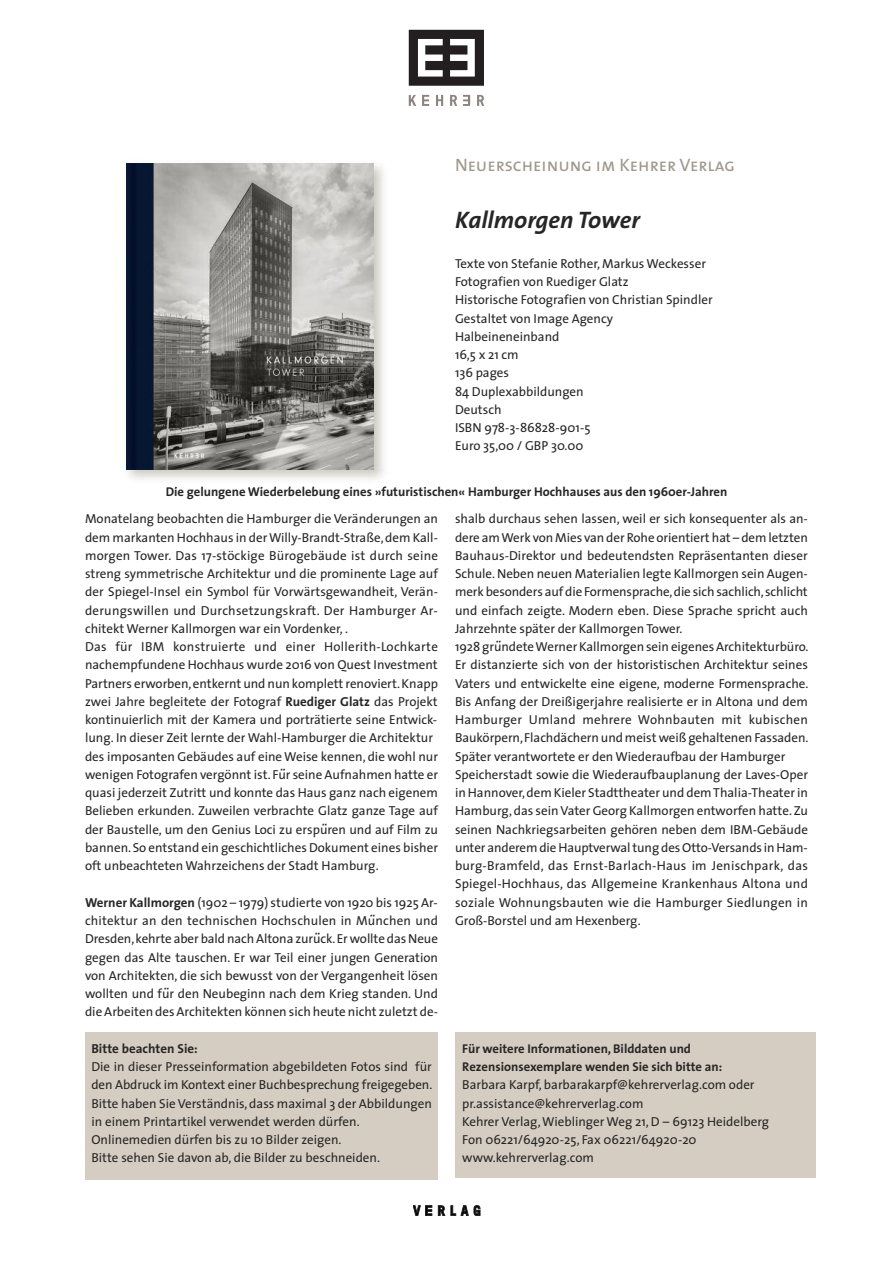
<style>
.page{position:relative;width:893px;height:1263px;background:#fff}
.page>*{position:absolute;margin:0;border:0;box-sizing:border-box;transform-origin:0 0}
.t1{font:italic 700 24px "The Sans";color:#272627}
.t2{font:18px "The Sans Caps";color:#a0988c}
.t3{font:13.05px/18.3px "The Sans";color:#272627}
.t4{font:700 13.05px "The Sans";color:#272627}
.t5{font:700 12.75px/18.3px "The Sans";color:#272627}
.s1{font-weight:700}
.s2{font-family:"Menlo";font-weight:700;font-style:italic}
</style>
<div class="page">
<svg style="left:450px;top:95px;width:7px;height:11px"></svg>
<svg style="left:477px;top:95px;width:7px;height:11px"></svg>
<svg style="left:409px;top:95px;width:7px;height:11px"></svg>
<svg style="left:422px;top:95px;width:7px;height:11px"></svg>
<svg style="left:436px;top:95px;width:7px;height:11px"></svg>
<svg style="left:463px;top:95px;width:7px;height:11px"></svg>
<svg style="left:409px;top:30px;width:75px;height:56px"></svg>
<svg style="left:438px;top:1205px;width:7px;height:11px"></svg>
<svg style="left:451px;top:1205px;width:29px;height:11px"></svg>
<svg style="left:413px;top:1205px;width:19px;height:11px"></svg>
<div style="left:85px;top:1032px;width:353px;height:147px;background:#d5cdc1"></div>
<img style="left:126px;top:163px;width:258px;height:325px">
<img style="left:167px;top:487px;width:78px;height:1px">
<img style="left:127px;top:164px;width:246px;height:305px">
<div style="left:455px;top:1032px;width:360px;height:145px;background:#d5cdc1"></div>
<div style="left:462px;top:1038px;width:353px;height:140px;background:#d5cdc1"></div>
<h2 class="t2" style="left:455px;top:159px;width:281px">Neuerscheinung im Kehrer Verlag</h2>
<h1 class="t1" style="left:455px;top:210px;width:186px">Kallmorgen Tower</h1>
<p class="t3" style="left:455px;top:255px;width:259px">Texte von Stefanie Rother, Markus Weckesser<br>Fotografien von Ruediger Glatz<br>Historische Fotografien von Christian Spindler<br>Gestaltet von Image Agency<br>Halbeineneinband<br>16,5 x 21 cm<br>136 pages<br>84 Duplexabbildungen<br>Deutsch<br>ISBN 978-3-86828-901-5<br>Euro 35,00 / GBP 30.00</p>
<p class="t5" style="left:166px;top:484px;width:563px">Die gelungene Wiederbelebung eines »futuristischen« Hamburger Hochhauses aus den 1960er-Jahren</p>
<p class="t3" style="left:85px;top:511px;width:354px">Monatelang beobachten die Hamburger die Veränderungen an dem markanten Hochhaus in derWilly-Brandt-Straße,dem Kall&shy;morgen Tower. Das 17-stöckige Bürogebäude ist durch seine streng symmetrische Architektur und die prominente Lage auf der Spiegel-Insel ein Symbol für Vorwärtsgewandheit, Verän&shy;derungswillen und Durchsetzungskraft. Der Hamburger Ar&shy;chitekt Werner Kallmorgen war ein Vordenker, .<br>Das für IBM konstruierte und einer Hollerith-Lochkarte nachempfundene Hochhaus wurde 2016 von Quest Investment Partners erworben,entkernt und nun komplett renoviert.Knapp zwei Jahre begleitete der Fotograf <span class="s1">Ruediger Glatz</span> das Projekt kontinuierlich mit der Kamera und porträtierte seine Entwick&shy;lung. In dieser Zeit lernte der Wahl-Hamburger die Architektur des imposanten Gebäudes auf eine Weise kennen, die wohl nur wenigen Fotografen vergönnt ist. F<span class="s2">̈</span>ur seine Aufnahmen hatte er quasi jederzeit Zutritt und konnte das Haus ganz nach eigenem Belieben erkunden. Zuweilen verbrachte Glatz ganze Tage auf der Baustelle, um den Genius Loci zu ersp<span class="s2">̈</span>uren und auf Film zu bannen.So entstand ein geschichtliches Dokument eines bisher oft unbeachteten Wahrzeichens der Stadt Hamburg.</p>
<p class="t3" style="left:85px;top:894px;width:354px;text-align:justify"><span class="s1">Werner Kallmorgen</span> (1902 – 1979) studierte von 1920 bis 1925 Ar&shy;chitektur an den technischen Hochschulen in M<span class="s2">̈</span>unchen und Dresden,kehrte aber bald nachAltona zur<span class="s2">̈</span>uck.Erwollte das Neue gegen das Alte tauschen. Er war Teil einer jungen Generation von Architekten, die sich bewusst von der Vergangenheit lösen wollten und f<span class="s2">̈</span>ur den Neubeginn nach dem Krieg standen. Und dieArbeiten desArchitekten können sich heute nicht zuletzt de-</p>
<p class="t4" style="left:91px;top:1043px;width:108px">Bitte beachten Sie:</p>
<p class="t3" style="left:91px;top:1059px;width:342px">Die in dieser Presseinformation abgebildeten Fotos sind für den Abdruck im Kontext einer Buchbesprechung freigegeben.<br>Bitte haben Sie Verständnis, dass maximal 3 der Abbildungen in einem Printartikel verwendet werden dürfen.<br>Onlinemedien dürfen bis zu 10 Bilder zeigen.<br>Bitte sehen Sie davon ab, die Bilder zu beschneiden.</p>
<p class="t3" style="left:455px;top:511px;width:355px">shalb durchaus sehen lassen, weil er sich konsequenter als an&shy;dere amWerk von Mies van der Rohe orientiert hat – dem letzten Bauhaus-Direktor und bedeutendsten Repräsentanten dieser Schule. Neben neuen Materialien legte Kallmorgen sein Augen&shy;merk besonders auf die Formensprache,die sichsachlich,schlicht und einfach zeigte. Modern eben. Diese Sprache spricht auch Jahrzehnte später der Kallmorgen Tower.<br>1928 gr<span class="s2">̈</span>undeteWerner Kallmorgen sein eigenesArchitekturbüro.<br>Er distanzierte sich von der historistischen Architektur seines Vaters und entwickelte eine eigene, moderne Formensprache.<br>Bis Anfang der Dreißigerjahre realisierte er in Altona und dem Hamburger Umland mehrere Wohnbauten mit kubischen Baukörpern,Flachdächern und meist weißgehaltenen Fassaden.<br>Später verantwortete er den Wiederaufbau der Hamburger Speicherstadt sowie die Wiederaufbauplanung der Laves-Oper inHannover,dem Kieler Stadttheater und demThalia-Theaterin Hamburg,das seinVater Georg Kallmorgen entworfen hatte.Zu seinen Nachkriegsarbeiten gehören neben dem IBM-Gebäude unter anderemdieHauptverwal tung des Otto-Versands inHam&shy;burg-Bramfeld, das Ernst-Barlach-Haus im Jenischpark, das Spiegel-Hochhaus, das Allgemeine Krankenhaus Altona und soziale Wohnungsbauten wie die Hamburger Siedlungen in Groß-Borstel und am Hexenberg.</p>
<p class="t5" style="left:462px;top:1040px;width:261px">Für weitere Informationen, Bilddaten und<br>Rezensionsexemplare wenden Sie sich bitte an:</p>
<p class="t3" style="left:462px;top:1077px;width:308px">Barbara Karpf, barbarakarpf@kehrerverlag.com oder pr.assistance@kehrerverlag.com<br>Kehrer Verlag,Wieblinger Weg 21, D – 69123 Heidelberg Fon 06221/64920-25, Fax 06221/64920-20 www.kehrerverlag.com</p>
</div>
